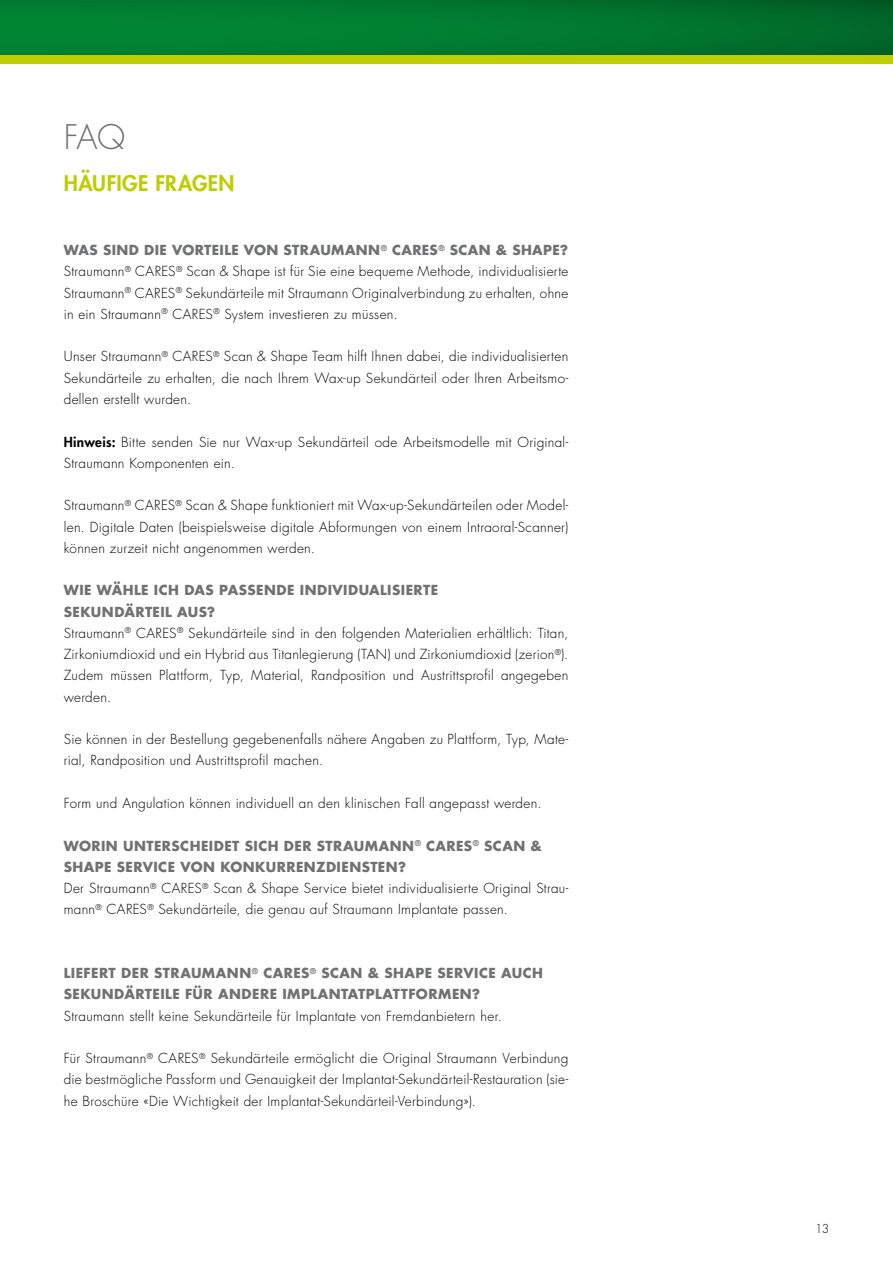
<style>
.page{position:relative;width:893px;height:1263px;background:#fff}
.page>*{position:absolute;margin:0;border:0;box-sizing:border-box;transform-origin:0 0}
.t1{font:300 33px "Futura LT";color:#707172}
.t2{font:800 21px "Futura LT";letter-spacing:.02em;color:#bdcd00}
.t3{font:300 13.5px/21.3px "Futura LT";letter-spacing:.025em;color:#000;text-align:justify}
.t4{font:700 13.5px/21.3px "Futura LT";letter-spacing:.035em;color:#707172}
.t5{font:300 12px "Futura LT";color:#000}
.s1{font-weight:700;color:#707172}
.s2{font-weight:800}
</style>
<div class="page">
<div style="left:0;top:0;width:893px;height:59px;background:linear-gradient(to right,#008834,#006929)"></div>
<div style="left:0;top:55px;width:893px;height:9px;background:#bdcd00"></div>
<h1 class="t1" style="left:64px;top:117px;width:63px">FAQ</h1>
<h2 class="t2" style="left:64px;top:170px;width:172px">HÄUFIGE FRAGEN</h2>
<p class="t3" style="left:64px;top:240px;width:506px;text-indent:366px"><span class="s1">S</span><sup>®</sup> <span class="s1">SCAN &amp; SHAPE?<br></span>Straumann<sup>®</sup> CARES<sup>®</sup> Scan &amp; Shape ist für Sie eine bequeme Methode, individualisierte Straumann<sup>®</sup> CARES<sup>®</sup> Sekundärteile mit Straumann Originalverbindung zu erhalten, ohne in ein Straumann<sup>®</sup> CARES<sup>®</sup> System investieren zu müssen.</p>
<p class="t3" style="left:64px;top:346px;width:506px">Unser Straumann<sup>®</sup> CARES<sup>®</sup> Scan &amp; Shape Team hilft I hnen dabei, die individualisierten Sekundärteile zu erhalten, die nach I hrem Wax-up Sekundärteil oder I hren Arbeitsmo&shy;dellen erstellt wurden.</p>
<p class="t3" style="left:64px;top:431px;width:506px"><span class="s2">HINWEIS:</span> Bitte senden Sie nur Wax-up Sekundärteil ode Arbeitsmodelle mit Original-<br>Straumann Komponenten ein.</p>
<p class="t3" style="left:64px;top:495px;width:506px">Straumann<sup>®</sup> CARES<sup>®</sup> Scan &amp; Shape funktioniert mit Wax-up-Sekundärteilen oder Model&shy;len. Digitale Daten (beispielsweise digitale Abformungen von einem I ntraoral-Scanner) können zurzeit nicht angenommen werden.</p>
<p class="t3" style="left:64px;top:580px;width:506px;text-align:left"><span class="s1">WIE WÄHLE ICH DAS PASSENDE INDIVIDUALISIERTE<br>SEKUNDÄRTEIL AUS?<br></span>Straumann<sup>®</sup> CARES<sup>®</sup> Sekundärteile sind in den folgenden Materialien erhältlich: Titan, Zirkoniumdioxid und ein Hybrid aus Titanlegierung (TAN ) und Zirkoniumdioxid (zerion<sup>®</sup>).<br>Zudem müssen Plattform, Typ, Material, Randposition und Austrittsprofil angegeben werden.</p>
<p class="t3" style="left:64px;top:729px;width:506px">Sie können in der Bestellung gegebenenfalls nähere Angaben zu Plattform, Typ, Mate&shy;rial, Randposition und Austrittsprofil machen.</p>
<p class="t3" style="left:64px;top:793px;width:479px">Form und Angulation können individuell an den klinischen Fall angepasst werden.</p>
<p class="t4" style="left:64px;top:835px;width:373px">WORIN UNTERSCHEIDET SICH DER STRAUMANN <sup>®</sup> CARE</p>
<p class="t4" style="left:464px;top:835px;width:80px">S<sup>®</sup> SCAN &amp;</p>
<p class="t3" style="left:64px;top:856px;width:506px;text-align:left"><span class="s1">SHAPE SERVICE VON KONKURRENZDIENSTEN?<br></span>Der Straumann<sup>®</sup> CARES<sup>®</sup> Scan &amp; Shape Service bietet individualisierte Original Strau&shy;mann<sup>®</sup> CARES<sup>®</sup> Sekundärteile, die genau auf Straumann I mplantate passen.</p>
<p class="t4" style="left:64px;top:239px;width:128px">WAS SIND DIE VORTEILE</p>
<p class="t4" style="left:244px;top:239px;width:159px">VON STRAUMANN <sup>®</sup> CARE</p>
<p class="t4" style="left:64px;top:962px;width:481px;text-indent:237px">S<sup>®</sup> SCAN &amp; SHAPE SERVICE AUCH<br>SEKUNDÄRTEILE FÜR ANDERE IMPLANTATPLATTFORMEN?</p>
<p class="t3" style="left:64px;top:1005px;width:440px">Straumann stellt keine Sekundärteile für I mplantate von Fremdanbietern her.</p>
<p class="t3" style="left:64px;top:1048px;width:506px">Für Straumann<sup>®</sup> CARES<sup>®</sup> Sekundärteile ermöglicht die Original Straumann Verbindung die bestmögliche Passform und Genauigkeit der I mplantat-Sekundärteil-Restauration (sie&shy;he Broschüre «Die Wichtigkeit der I mplantat-Sekundärteil-Verbindung»).</p>
<p class="t4" style="left:64px;top:962px;width:210px">LIEFERT DER STRAUMANN <sup>®</sup> CARE</p>
<p class="t5" style="left:815px;top:1221px;width:15px">13</p>
</div>
